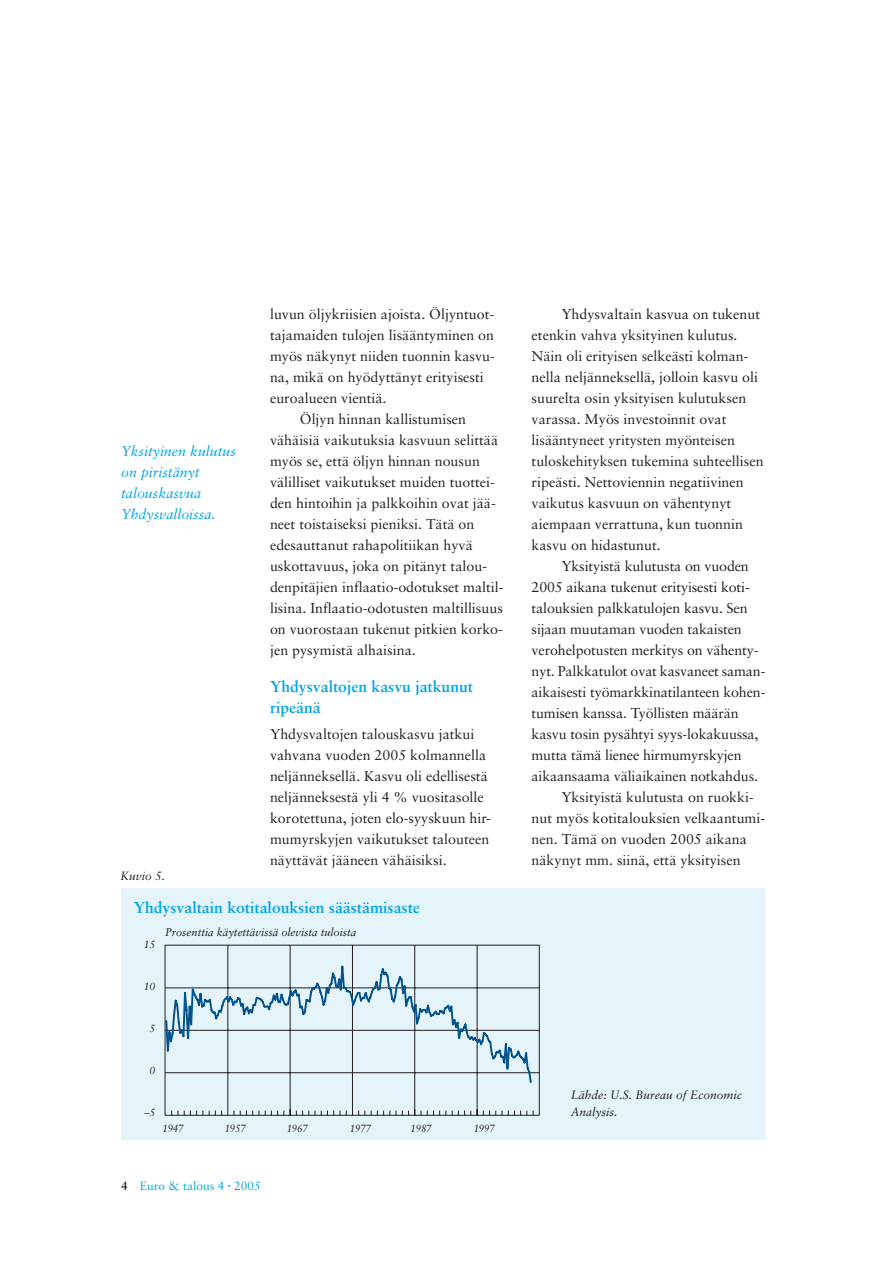
<style>
.page{position:relative;width:893px;height:1263px;background:#fff}
.page>*{position:absolute;margin:0;border:0;box-sizing:border-box;transform-origin:0 0}
.t1{font:700 15.75px/21px "Sabon";color:#00a4e6}
.t2{font:14.25px/21px "Sabon";color:#231f20}
.t3{font:italic 14.25px/21px "Sabon";color:#00a4e6}
.t4{font:italic 12px/16.5px "Sabon";color:#231f20}
.t5{font:12px "Sabon";color:#00a4e6}
.t6{font:italic 11.25px "Sabon";color:#231f20}
.t7{font:italic 10.5px "Sabon";letter-spacing:-.025em;color:#231f20;scale:.94 1}
.t8{font:italic 10.5px "Sabon";letter-spacing:-.025em;color:#231f20}
.s1{font-weight:700;color:#231f20}
.s2{font-size:6px}
</style>
<div class="page">
<div style="left:121px;top:888px;width:644px;height:252px;background:#e5f3fb"></div>
<div style="left:165px;top:945px;width:375px;height:171px;border:1px solid #231f20"></div>
<hr style="left:165px;top:1072px;width:374px;height:1px;background:#231f20">
<hr style="left:165px;top:1030px;width:374px;height:1px;background:#231f20">
<hr style="left:165px;top:988px;width:374px;height:1px;background:#231f20">
<hr style="left:228px;top:945px;width:1px;height:170px;background:#231f20">
<hr style="left:290px;top:945px;width:1px;height:170px;background:#231f20">
<hr style="left:352px;top:945px;width:1px;height:170px;background:#231f20">
<hr style="left:414px;top:945px;width:1px;height:170px;background:#231f20">
<hr style="left:477px;top:945px;width:1px;height:170px;background:#231f20">
<svg style="left:178px;top:1111px;width:19px;height:4px"></svg>
<svg style="left:203px;top:1111px;width:19px;height:4px"></svg>
<svg style="left:234px;top:1111px;width:19px;height:4px"></svg>
<svg style="left:259px;top:1111px;width:19px;height:4px"></svg>
<svg style="left:309px;top:1111px;width:25px;height:4px"></svg>
<svg style="left:340px;top:1111px;width:7px;height:4px"></svg>
<svg style="left:365px;top:1111px;width:19px;height:4px"></svg>
<svg style="left:421px;top:1111px;width:19px;height:4px"></svg>
<svg style="left:446px;top:1111px;width:19px;height:4px"></svg>
<svg style="left:502px;top:1111px;width:19px;height:4px"></svg>
<svg style="left:527px;top:1111px;width:7px;height:4px"></svg>
<svg style="left:284px;top:1110px;width:19px;height:5px"></svg>
<svg style="left:390px;top:1110px;width:24px;height:5px"></svg>
<svg style="left:471px;top:1110px;width:25px;height:5px"></svg>
<svg style="left:164px;top:965px;width:369px;height:119px"></svg>
<p class="t3" style="left:121px;top:442px;width:116px">Yksityinen kulutus on piristänyt talouskasvua<br>Yhdysvalloissa.</p>
<p class="t2" style="left:270px;top:305px;width:226px">luvun öljykriisien ajoista. Öljyntuot-</p>
<p class="t2" style="left:270px;top:326px;width:226px">tajamaiden tulojen lisääntyminen on</p>
<p class="t2" style="left:270px;top:347px;width:226px">myös näkynyt niiden tuonnin kasvu-</p>
<p class="t2" style="left:270px;top:368px;width:215px">na, mikä on hyödyttänyt erityisesti</p>
<p class="t2" style="left:270px;top:389px;width:118px">euroalueen vientiä.</p>
<p class="t2" style="left:300px;top:410px;width:168px">Öljyn hinnan kallistumisen</p>
<p class="t2" style="left:270px;top:431px;width:230px">vähäisiä vaikutuksia kasvuun selittää</p>
<p class="t2" style="left:270px;top:452px;width:211px">myös se, että öljyn hinnan nousun</p>
<p class="t2" style="left:270px;top:473px;width:226px">välilliset vaikutukset muiden tuottei-</p>
<p class="t2" style="left:270px;top:494px;width:227px">den hintoihin ja palkkoihin ovat jää-</p>
<p class="t2" style="left:270px;top:515px;width:206px">neet toistaiseksi pieniksi. Tätä on</p>
<p class="t2" style="left:270px;top:536px;width:204px">edesauttanut rahapolitiikan hyvä</p>
<p class="t2" style="left:270px;top:557px;width:218px">uskottavuus, joka on pitänyt talou-</p>
<p class="t2" style="left:270px;top:578px;width:235px">denpitäjien inflaatio-odotukset maltil-</p>
<p class="t2" style="left:270px;top:599px;width:234px">lisina. Inflaatio-odotusten maltillisuus</p>
<p class="t2" style="left:270px;top:620px;width:234px">on vuorostaan tukenut pitkien korko-</p>
<p class="t2" style="left:270px;top:641px;width:147px">jen pysymistä alhaisina.</p>
<p class="t1" style="left:270px;top:678px;width:205px">Yhdysvaltojen kasvu jatkunut ripeänä</p>
<p class="t2" style="left:270px;top:725px;width:222px">Yhdysvaltojen talouskasvu jatkui vahvana vuoden 2005 kolmannella neljänneksellä. Kasvu oli edellisestä neljänneksestä yli 4 % vuositasolle korotettuna, joten elo-syyskuun hir&shy;mumyrskyjen vaikutukset talouteen näyttävät jääneen vähäisiksi.</p>
<p class="t4" style="left:120px;top:868px;width:46px">Kuvio 5.</p>
<p class="t1" style="left:134px;top:898px;width:288px">Yhdysvaltain kotitalouksien säästämisaste</p>
<p class="t6" style="left:165px;top:928px;width:193px">Prosenttia käytettävissä olevista tuloista</p>
<p class="t8" style="left:144px;top:940px;width:13px">15</p>
<p class="t8" style="left:144px;top:982px;width:13px">10</p>
<p class="t8" style="left:150px;top:1024px;width:7px">5</p>
<p class="t8" style="left:150px;top:1066px;width:7px">0</p>
<p class="t8" style="left:144px;top:1108px;width:13px">–5</p>
<p class="t7" style="left:162px;top:1124px;width:24px">1947</p>
<p class="t7" style="left:225px;top:1124px;width:24px">1957</p>
<p class="t7" style="left:287px;top:1124px;width:24px">1967</p>
<p class="t7" style="left:350px;top:1124px;width:24px">1977</p>
<p class="t7" style="left:411px;top:1124px;width:24px">1987</p>
<p class="t7" style="left:474px;top:1124px;width:24px">1997</p>
<p class="t5" style="left:121px;top:1180px;width:141px"><span class="s1">4</span> Euro &amp; talous 4 <span class="s2">•</span> 2005</p>
<p class="t2" style="left:531px;top:305px;width:233px;text-indent:30px">Yhdysvaltain kasvua on tukenut etenkin vahva yksityinen kulutus.<br>Näin oli erityisen selkeästi kolman&shy;nella neljänneksellä, jolloin kasvu oli suurelta osin yksityisen kulutuksen varassa. Myös investoinnit ovat lisääntyneet yritysten myönteisen tuloskehityksen tukemina suhteellisen ripeästi. Nettoviennin negatiivinen vaikutus kasvuun on vähentynyt aiempaan verrattuna, kun tuonnin kasvu on hidastunut.</p>
<p class="t2" style="left:561px;top:557px;width:189px">Yksityistä kulutusta on vuoden</p>
<p class="t2" style="left:531px;top:578px;width:220px">2005 aikana tukenut erityisesti koti-</p>
<p class="t2" style="left:531px;top:599px;width:218px">talouksien palkkatulojen kasvu. Sen</p>
<p class="t2" style="left:531px;top:620px;width:212px">sijaan muutaman vuoden takaisten</p>
<p class="t2" style="left:531px;top:641px;width:228px">verohelpotusten merkitys on vähenty-</p>
<p class="t2" style="left:531px;top:662px;width:235px">nyt. Palkkatulot ovat kasvaneet saman-</p>
<p class="t2" style="left:531px;top:683px;width:235px">aikaisesti työmarkkinatilanteen kohen-</p>
<p class="t2" style="left:531px;top:704px;width:209px">tumisen kanssa. Työllisten määrän</p>
<p class="t2" style="left:531px;top:725px;width:228px">kasvu tosin pysähtyi syys-lokakuussa,</p>
<p class="t2" style="left:531px;top:746px;width:212px">mutta tämä lienee hirmumyrskyjen</p>
<p class="t2" style="left:531px;top:767px;width:228px">aikaansaama väliaikainen notkahdus.</p>
<p class="t2" style="left:561px;top:788px;width:194px">Yksityistä kulutusta on ruokki-</p>
<p class="t2" style="left:531px;top:809px;width:235px">nut myös kotitalouksien velkaantumi-</p>
<p class="t2" style="left:531px;top:830px;width:217px">nen. Tämä on vuoden 2005 aikana</p>
<p class="t2" style="left:531px;top:851px;width:211px">näkynyt mm. siinä, että yksityisen</p>
<p class="t4" style="left:571px;top:1088px;width:173px">Lähde: U.S. Bureau of Economic<br>Analysis.</p>
</div>
